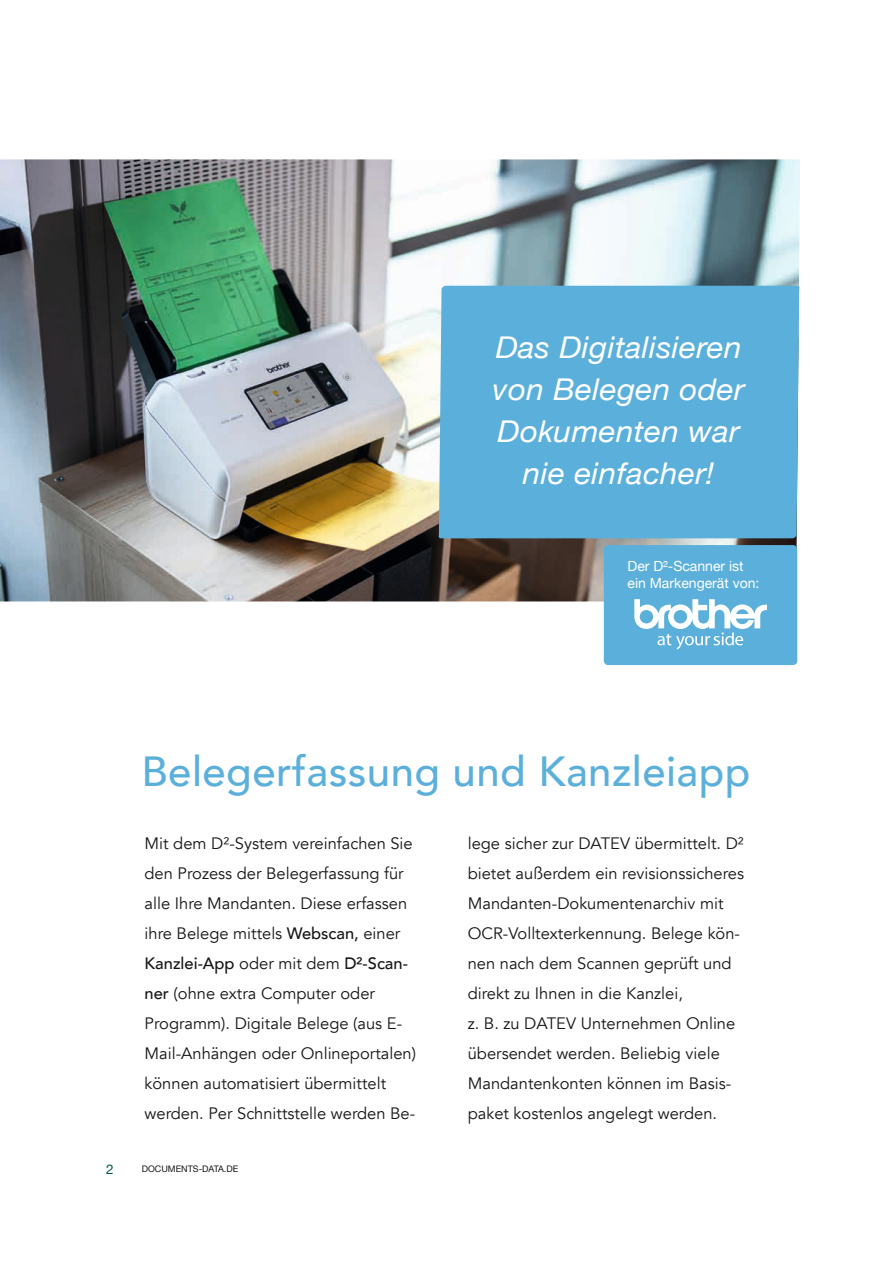
<style>
.page{position:relative;width:893px;height:1263px;background:#fff}
.page>*{position:absolute;margin:0;border:0;box-sizing:border-box;transform-origin:0 0}
.t1{font:500 42px "Avenir";letter-spacing:.01em;color:#5bb0db}
.t2{font:italic 30px/42px "Helvetica Neue";letter-spacing:.01em;color:#fff;text-align:center;scale:1.05 1}
.t3{font:16.5px/30px "Avenir";color:#151616}
.t4{font:13.95px/16.8px "Helvetica Neue";color:#fff}
.t5{font:13.5px "Helvetica Neue";color:#025a4a}
.t6{font:9px "Helvetica Neue";color:#151616}
.s1{font-weight:500}
</style>
<div class="page">
<img style="left:0;top:159px;width:800px;height:442px">
<div style="left:604px;top:545px;width:193px;height:120px;background:#5bb0db;border-radius:4px"></div>
<svg style="left:351px;top:286px;width:449px;height:252px;background:#74b7d6"></svg>
<svg style="left:634px;top:599px;width:133px;height:50px"></svg>
<h2 class="t2" style="left:493px;top:328px;width:242px">Das Digitalisieren von Belegen oder<br>Dokumenten war nie einfacher!</h2>
<p class="t4" style="left:627px;top:558px;width:133px">Der D²-Scanner ist ein Markengerät von:</p>
<h1 class="t1" style="left:141px;top:735px;width:611px">Belegerfassung und Kanzleiapp</h1>
<p class="t3" style="left:145px;top:829px;width:273px">Mit dem D²-System vereinfachen Sie den Prozess der Belegerfassung für alle Ihre Mandanten. Diese erfassen ihre Belege mittels <span class="s1">Webscan,</span> einer <span class="s1">Kanzlei-App</span> oder mit dem <span class="s1">D²-Scan&shy;ner</span> (ohne extra Computer oder Programm). Digitale Belege (aus E-Mail-Anhängen oder Onlineportalen) können automatisiert übermittelt werden. Per Schnittstelle werden Be-</p>
<p class="t3" style="left:468px;top:829px;width:278px">lege sicher zur DATEV übermittelt. D² bietet außerdem ein revisionssicheres Mandanten-Dokumentenarchiv mit OCR-Volltexterkennung. Belege kön&shy;nen nach dem Scannen geprüft und direkt zu Ihnen in die Kanzlei,<br>z. B. zu DATEV Unternehmen Online übersendet werden. Beliebig viele Mandantenkonten können im Basis&shy;paket kostenlos angelegt werden.</p>
<p class="t5" style="left:106px;top:1159px;width:9px">2</p>
<p class="t6" style="left:142px;top:1162px;width:98px">DOCUMENTS-DATA.DE</p>
</div>
